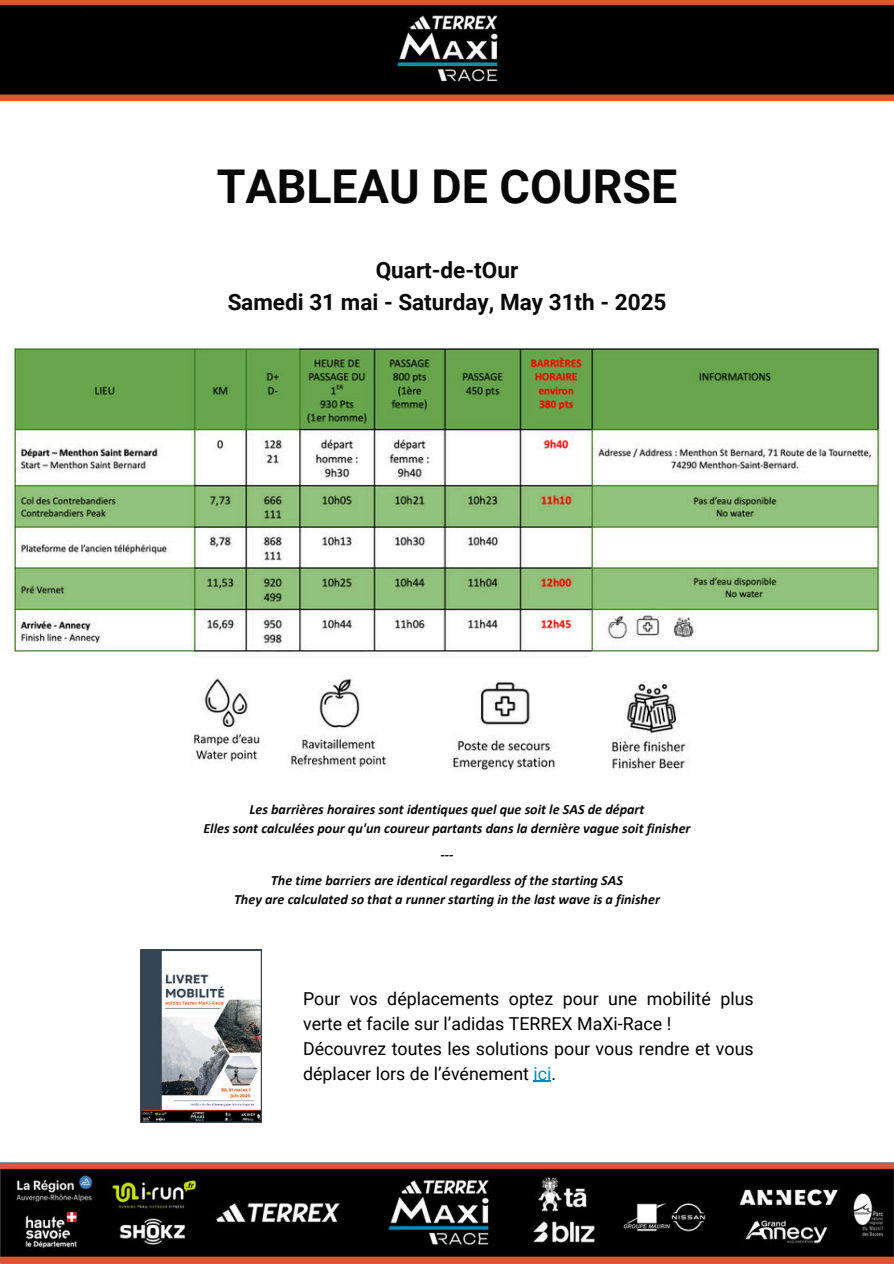
<style>
.page{position:relative;width:894px;height:1264px;background:#fff}
.page>*{position:absolute;margin:0;border:0;box-sizing:border-box;transform-origin:0 0}
.t1{font:700 46.5px "Roboto";color:#000}
.t2{font:700 22.5px/31.5px "Roboto";color:#000;text-align:center}
.t3{font:17.85px/24.8px "Roboto";color:#000}
.t4{font:italic 700 14.1px/19.2px "Calibri";color:#000;text-align:center}
.s1{color:#058ab6}
</style>
<div class="page">
<img style="left:0;top:0;width:893px;height:100px">
<img style="left:322px;top:0;width:192px;height:100px">
<div style="left:0;top:12px;width:310px;height:77px;background:#000"></div>
<div style="left:583px;top:11px;width:310px;height:78px;background:#000"></div>
<img style="left:12px;top:346px;width:868px;height:306px">
<img style="left:193px;top:675px;width:497px;height:97px">
<svg style="left:140px;top:949px;width:122px;height:173px"></svg>
<svg style="left:533px;top:1080px;width:18px;height:2px"></svg>
<img style="left:0;top:1162px;width:893px;height:101px">
<h1 class="t1" style="left:216px;top:154px;width:462px">TABLEAU DE COURSE</h1>
<h2 class="t2" style="left:227px;top:254px;width:440px">Quart-de-tOur<br>Samedi 31 mai - Saturday, May 31th - 2025</h2>
<p class="t4" style="left:203px;top:799px;width:488px">Les barrières horaires sont identiques quel que soit le SAS de départ<br>Elles sont calculées pour qu'un coureur partants dans la dernière vague soit finisher</p>
<p class="t4" style="left:271px;top:840px;width:353px;line-height:26px">---<br>The time barriers are identical regardless of the starting SAS</p>
<p class="t4" style="left:234px;top:889px;width:427px">They are calculated so that a runner starting in the last wave is a finisher</p>
<p class="t3" style="left:303px;top:986px;width:452px">Pour vos déplacements optez pour une mobilité plus verte et facile sur l’adidas TERREX MaXi-Race !<br>Découvrez toutes les solutions pour vous rendre et vous déplacer lors de l’événement <span class="s1">ici</span>.</p>
</div>
